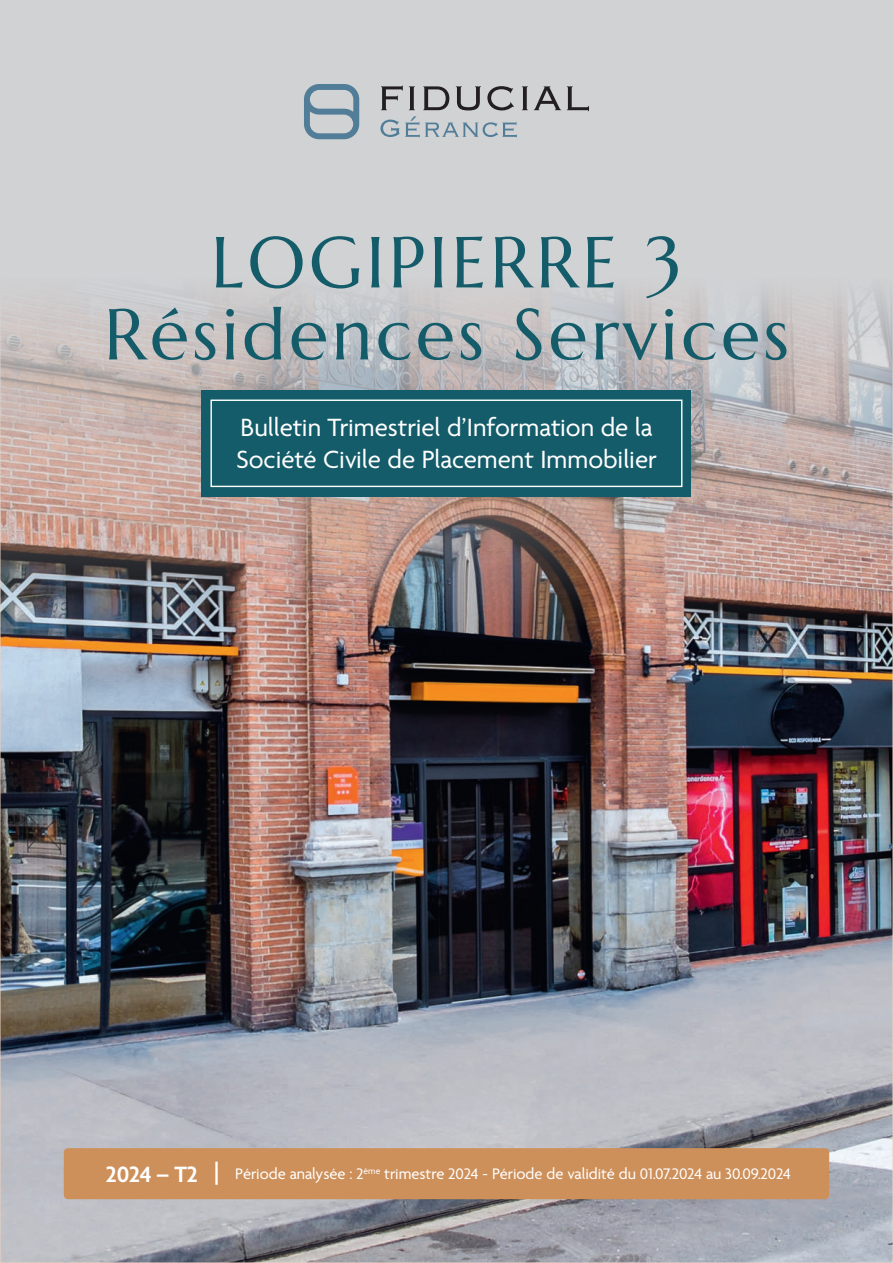
<style>
.page{position:relative;width:893px;height:1263px;background:#fff}
.page>*{position:absolute;margin:0;border:0;box-sizing:border-box;transform-origin:0 0}
.t1{font:72px/72px "Marcellus";letter-spacing:.05em;color:#145c6a;text-align:center}
.t2{font:27px/32.4px "Agenda One";color:#fff}
.t3{font:16.5px "Agenda One";color:#fff}
.s1{font-weight:600;font-size:24px}
</style>
<div class="page">
<img style="left:2px;top:2px;width:889px;height:1259px">
<svg style="left:304px;top:84px;width:55px;height:55px;background:#99adb9"></svg>
<svg style="left:380px;top:116px;width:137px;height:22px;background:#b5bfc7"></svg>
<svg style="left:567px;top:86px;width:22px;height:25px"></svg>
<svg style="left:534px;top:86px;width:27px;height:24px"></svg>
<svg style="left:522px;top:86px;width:6px;height:24px"></svg>
<svg style="left:487px;top:86px;width:27px;height:24px"></svg>
<svg style="left:456px;top:86px;width:25px;height:24px"></svg>
<svg style="left:423px;top:86px;width:26px;height:24px"></svg>
<svg style="left:409px;top:86px;width:6px;height:24px"></svg>
<svg style="left:381px;top:86px;width:22px;height:24px"></svg>
<div style="left:202px;top:390px;width:489px;height:106px;background:#145c6a"></div>
<div style="left:210px;top:399px;width:472px;height:88px;border:1px solid #fff"></div>
<div style="left:64px;top:1148px;width:765px;height:51px;background:#ce905a;border-radius:4px"></div>
<h1 class="t1" style="left:104px;top:226px;width:687px">LOGIPIERRE 3<br>Résidences Services</h1>
<h2 class="t2" style="left:236px;top:411px;width:422px">Bulletin Trimestriel d’Information de la<br>Société Civile de Placement Immobilier</h2>
<p class="t3" style="left:106px;top:1165px;width:686px"><span class="s1">2024 – T2 |</span> Période analysée : 2<sup>ème</sup> trimestre 2024 - Période de validité du 01.07.2024 au 30.09.2024</p>
</div>
